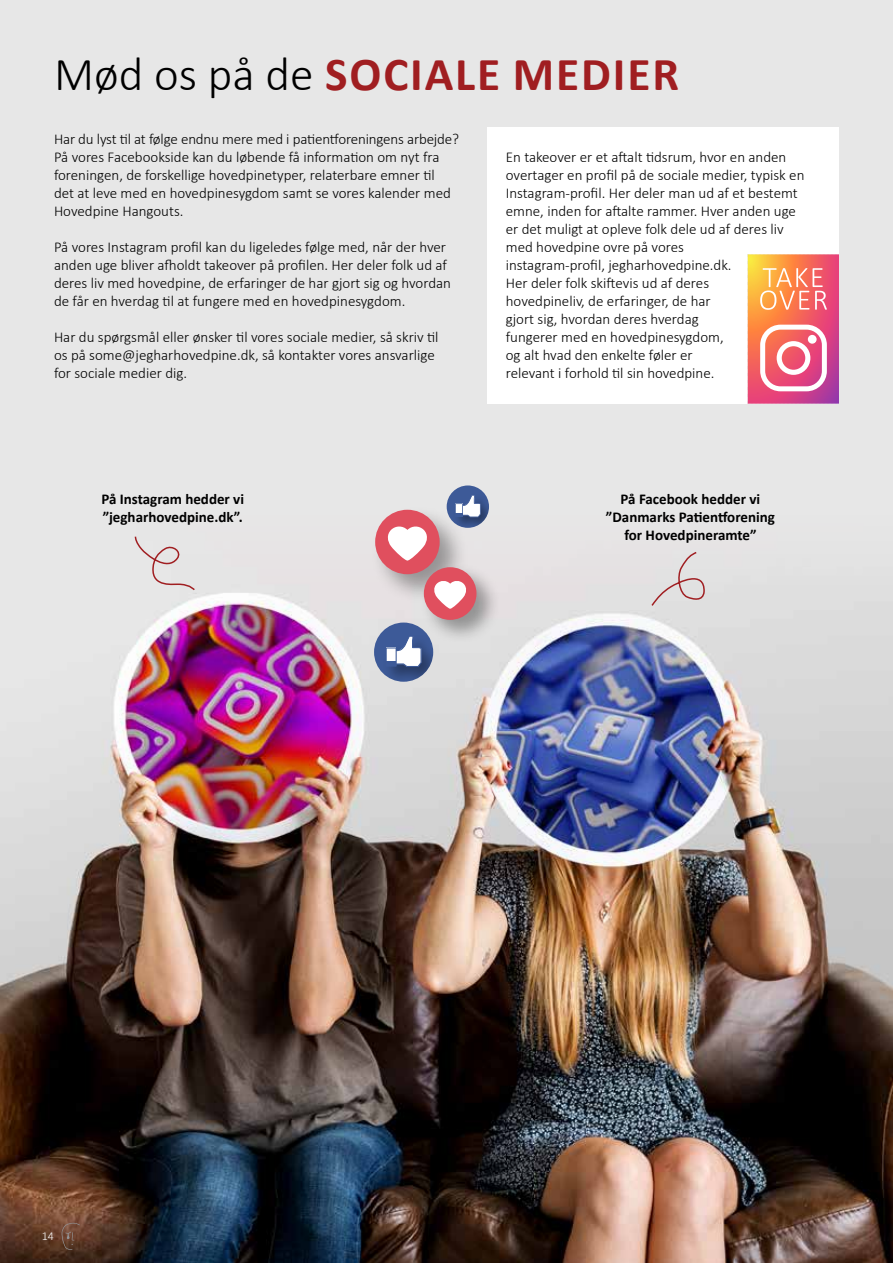
<style>
.page{position:relative;width:893px;height:1263px;background:#e7e7e7}
.page>*{position:absolute;margin:0;border:0;box-sizing:border-box;transform-origin:0 0}
.t1{font:700 47.4px "Calibri";letter-spacing:.04em;color:#a01e21}
.t2{font:300 15px/18px "Calibri";color:#000}
.t3{font:700 15px/18px "Calibri";color:#000}
.t4{font:300 12px "Calibri";color:#fff}
.s1{font-weight:300;color:#000}
</style>
<div class="page">
<img style="left:0;top:593px;width:893px;height:670px">
<svg style="left:134px;top:536px;width:61px;height:55px"></svg>
<svg style="left:650px;top:552px;width:55px;height:55px"></svg>
<div style="left:371px;top:505px;width:98px;height:99px;background:#000;opacity:.35"></div>
<div style="left:375px;top:510px;width:65px;height:64px;background:#e04f5e;border-radius:50%"></div>
<svg style="left:387px;top:526px;width:40px;height:35px"></svg>
<div style="left:420px;top:564px;width:80px;height:80px;background:#000;opacity:.35"></div>
<div style="left:424px;top:567px;width:52px;height:53px;background:#e04f5e;border-radius:50%"></div>
<svg style="left:434px;top:581px;width:32px;height:28px"></svg>
<div style="left:374px;top:622px;width:59px;height:60px;background:#3d5a98;border-radius:50%"></div>
<div style="left:383px;top:633px;width:50px;height:49px;background:#000;opacity:.35"></div>
<svg style="left:386px;top:636px;width:36px;height:31px"></svg>
<div style="left:447px;top:485px;width:42px;height:43px;background:#3d5a98;border-radius:50%"></div>
<div style="left:453px;top:493px;width:36px;height:35px;background:#000;opacity:.35"></div>
<svg style="left:455px;top:495px;width:26px;height:22px"></svg>
<div style="left:488px;top:127px;width:351px;height:277px;background:#fff"></div>
<svg style="left:748px;top:254px;width:91px;height:150px;background:#ee7f7c"></svg>
<svg style="left:62px;top:1223px;width:18px;height:27px"></svg>
<h1 class="t1" style="left:54px;top:44px;width:626px"><span class="s1">Mød os på de</span> SOCIALE MEDIER</h1>
<p class="t2" style="left:54px;top:129px;width:407px">Har du lyst til at følge endnu mere med i patientforeningens arbejde?<br>På vores Facebookside kan du løbende få information om nyt fra foreningen, de forskellige hovedpinetyper, relaterbare emner til<br>det at leve med en hovedpinesygdom samt se vores kalender med Hovedpine Hangouts.</p>
<p class="t2" style="left:54px;top:237px;width:398px">På vores Instagram profil kan du ligeledes følge med, når der hver anden uge bliver afholdt takeover på profilen. Her deler folk ud af deres liv med hovedpine, de erfaringer de har gjort sig og hvordan de får en hverdag til at fungere med en hovedpinesygdom.</p>
<p class="t2" style="left:54px;top:327px;width:386px">Har du spørgsmål eller ønsker til vores sociale medier, så skriv til os på some@jegharhovedpine.dk, så kontakter vores ansvarlige for sociale medier dig.</p>
<p class="t2" style="left:506px;top:147px;width:300px">En takeover er et aftalt tidsrum, hvor en anden overtager en profil på de sociale medier, typisk en Instagram-profil. Her deler man ud af et bestemt emne, inden for aftalte rammer. Hver anden uge er det muligt at opleve folk dele ud af deres liv med hovedpine ovre på vores<br>instagram-profil, jegharhovedpine.dk.<br>Her deler folk skiftevis ud af deres<br>hovedpineliv, de erfaringer, de har<br>gjort sig, hvordan deres hverdag<br>fungerer med en hovedpinesygdom,<br>og alt hvad den enkelte føler er<br>relevant i forhold til sin hovedpine.</p>
<p class="t3" style="left:101px;top:490px;width:144px">På Instagram hedder vi ”jegharhovedpine.dk”.</p>
<p class="t3" style="left:606px;top:490px;width:170px;text-align:center">På Facebook hedder vi ”Danmarks Patientforening for Hovedpineramte”</p>
<p class="t4" style="left:42px;top:1229px;width:14px">14</p>
</div>
